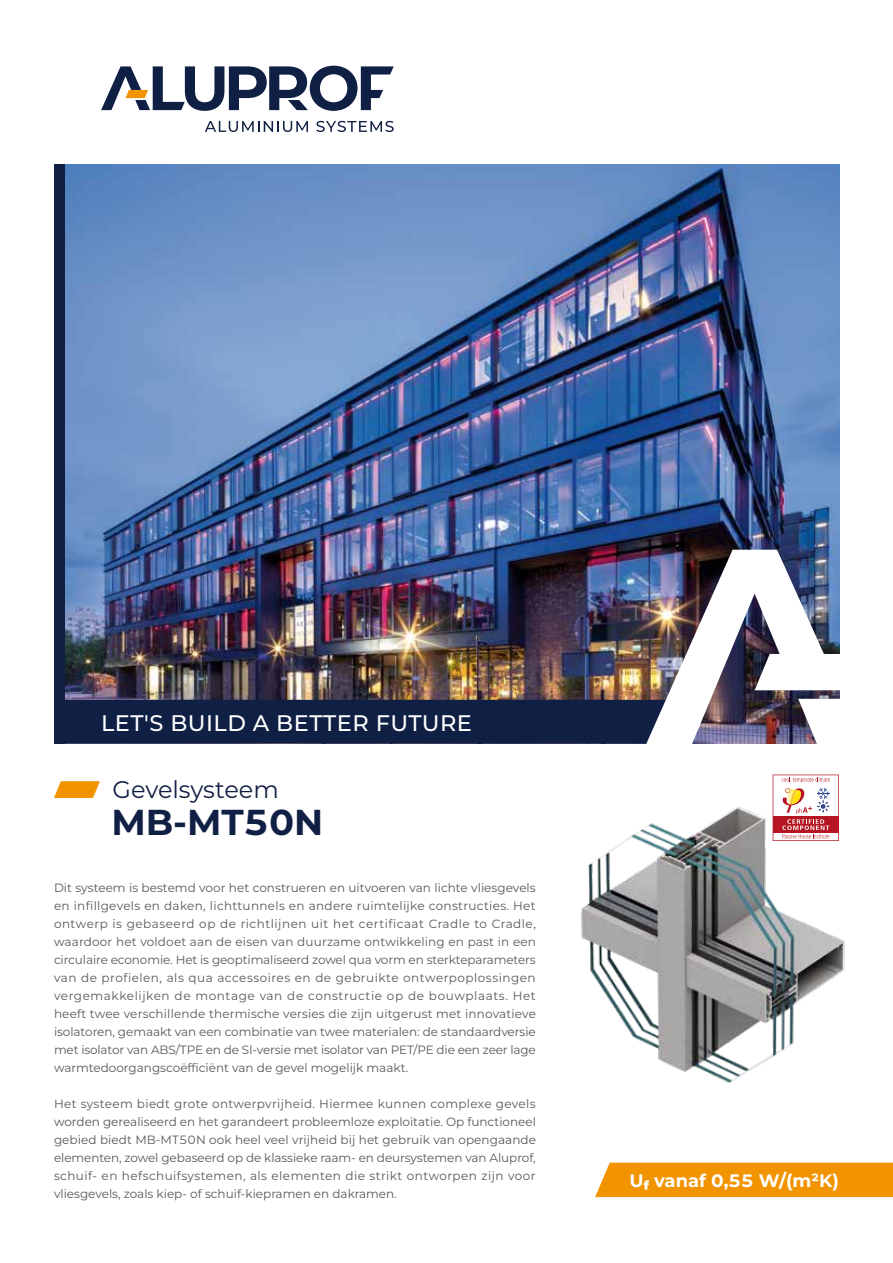
<style>
.page{position:relative;width:893px;height:1263px;background:#fff}
.page>*{position:absolute;margin:0;border:0;box-sizing:border-box;transform-origin:0 0}
.t1{font:700 36px "Aluprof Sans";color:#101f44}
.t2{font:24px "Aluprof Sans";color:#101f44}
.t3{font:500 22.5px "Aluprof Sans";letter-spacing:.02em;color:#fff}
.t4{font:700 18px "Aluprof Sans";color:#fff}
.t5{font:12px/18px "Aluprof Sans";color:#58585a;text-align:justify}
.s1{color:#f29300}
</style>
<div class="page">
<img style="left:65px;top:164px;width:774px;height:536px">
<div style="left:595px;top:1162px;width:298px;height:35px;background:#f29300"></div>
<img style="left:581px;top:780px;width:264px;height:303px">
<svg style="left:773px;top:774px;width:66px;height:67px"></svg>
<div style="left:54px;top:164px;width:11px;height:580px;background:#101f44"></div>
<div style="left:54px;top:700px;width:619px;height:44px;background:#101f44"></div>
<img style="left:644px;top:550px;width:196px;height:194px">
<svg style="left:101px;top:66px;width:293px;height:45px"></svg>
<svg style="left:205px;top:121px;width:103px;height:11px"></svg>
<svg style="left:316px;top:121px;width:78px;height:11px"></svg>
<h3 class="t3" style="left:101px;top:707px;width:372px">LET'S BUILD A BETTER FUTURE</h3>
<h2 class="t2" style="left:54px;top:773px;width:226px"><span class="s1">⸠</span> Gevelsysteem</h2>
<h1 class="t1" style="left:111px;top:796px;width:213px">MB-MT50N</h1>
<p class="t5" style="left:54px;top:879px;width:483px">Dit systeem is bestemd voor het construeren en uitvoeren van lichte vliesgevels en infillgevels en daken, lichttunnels en andere ruimtelijke constructies. Het ontwerp is gebaseerd op de richtlijnen uit het certificaat Cradle to Cradle, waardoor het voldoet aan de eisen van duurzame ontwikkeling en past in een circulaire economie. Het is geoptimaliseerd zowel qua vorm en sterkteparameters van de profielen, als qua accessoires en de gebruikte ontwerpoplossingen vergemakkelijken de montage van de constructie op de bouwplaats. Het heeft twee verschillende thermische versies die zijn uitgerust met innovatieve isolatoren, gemaakt van een combinatie van twee materialen: de standaardversie met isolator van ABS/TPE en de SI-versie met isolator van PET/PE die een zeer lage warmtedoorgangscoëfficiënt van de gevel mogelijk maakt.</p>
<p class="t5" style="left:54px;top:1095px;width:483px">Het systeem biedt grote ontwerpvrijheid. Hiermee kunnen complexe gevels worden gerealiseerd en het garandeert probleemloze exploitatie. Op functioneel gebied biedt MB-MT50N ook heel veel vrijheid bij het gebruik van opengaande elementen, zowel gebaseerd op de klassieke raam- en deursystemen van Aluprof, schuif- en hefschuifsystemen, als elementen die strikt ontworpen zijn voor vliesgevels, zoals kiep- of schuif-kiepramen en dakramen.</p>
<h3 class="t4" style="left:630px;top:1167px;width:211px">Uf vanaf 0,55 W/(m²K)</h3>
</div>
